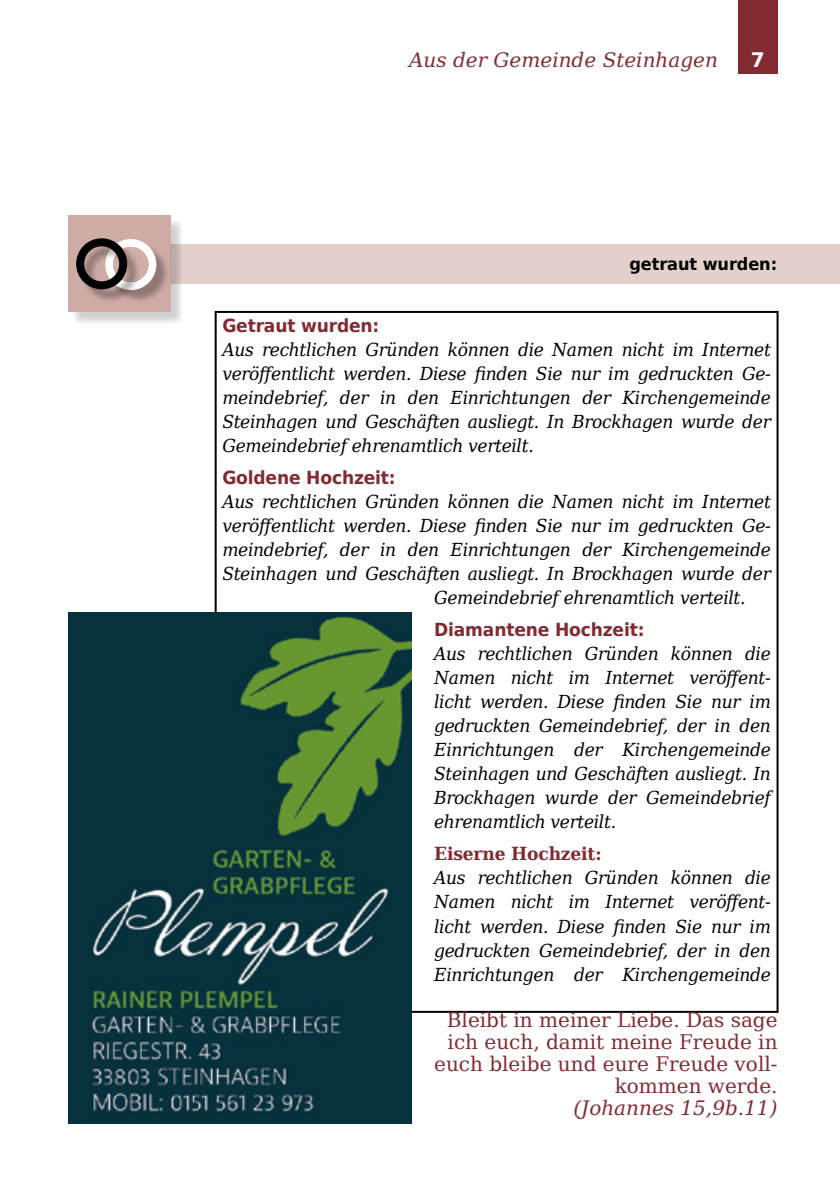
<style>
.page{position:relative;width:840px;height:1191px;background:#fff}
.page>*{position:absolute;margin:0;border:0;box-sizing:border-box;transform-origin:0 0}
.t1{font:20px/22px "DejaVu Serif";color:#812b31;text-align:right}
.t2{font:italic 20px "DejaVu Serif";color:#812b31}
.t3{font:700 20px "DejaVu Sans";color:#fff}
.t4{font:italic 18px/24px "DejaVu Serif";letter-spacing:-.02em;color:#000;text-align:justify;scale:.95 1}
.t5{font:700 18px "DejaVu Sans";letter-spacing:-.01em;color:#812b31;scale:.95 1}
.t6{font:700 18px "DejaVu Serif";letter-spacing:-.01em;color:#812b31;scale:.95 1}
.t7{font:700 17px "DejaVu Sans";letter-spacing:-.005em;color:#000;scale:.95 1}
</style>
<div class="page">
<div style="left:737px;top:0;width:40px;height:74px;background:#812b31"></div>
<div style="left:170px;top:244px;width:669px;height:39px;background:#e4d1cc"></div>
<div style="left:71px;top:219px;width:112px;height:107px;background:#000;opacity:.3"></div>
<div style="left:68px;top:215px;width:102px;height:97px;background:#cfaba6"></div>
<div style="left:108px;top:243px;width:62px;height:60px;background:#000;opacity:.3"></div>
<svg style="left:109px;top:243px;width:43px;height:43px"></svg>
<div style="left:105px;top:239px;width:51px;height:51px;border:8px solid #fff;border-radius:50%"></div>
<div style="left:113px;top:247px;width:35px;height:35px;background:#d1aea7;border-radius:50%"></div>
<div style="left:79px;top:242px;width:61px;height:60px;background:#000;opacity:.3"></div>
<div style="left:76px;top:238px;width:51px;height:51px;border:8px solid #000;border-radius:50%"></div>
<img style="left:68px;top:613px;width:343px;height:510px">
<p class="t2" style="left:409px;top:45px;width:310px">Aus der Gemeinde Steinhagen</p>
<p class="t3" style="left:750px;top:44px;width:15px">7</p>
<p class="t7" style="left:629px;top:250px;width:157px">getraut wurden:</p>
<p class="t5" style="left:222px;top:311px;width:167px">Getraut wurden:</p>
<p class="t4" style="left:222px;top:337px;width:578px">Aus rechtlichen Gründen können die Namen nicht im Internet veröffentlicht werden. Diese finden Sie nur im gedruckten Ge&shy;meindebrief, der in den Einrichtungen der Kirchengemeinde Steinhagen und Geschäften ausliegt. In Brockhagen wurde der Gemeindebrief ehrenamtlich verteilt.</p>
<p class="t5" style="left:222px;top:463px;width:184px">Goldene Hochzeit:</p>
<p class="t4" style="left:222px;top:489px;width:578px">Aus rechtlichen Gründen können die Namen nicht im Internet</p>
<p class="t4" style="left:222px;top:513px;width:578px">veröffentlicht werden. Diese finden Sie nur im gedruckten Ge-</p>
<p class="t4" style="left:222px;top:537px;width:578px">meindebrief, der in den Einrichtungen der Kirchengemeinde</p>
<p class="t4" style="left:222px;top:561px;width:578px">Steinhagen und Geschäften ausliegt. In Brockhagen wurde der</p>
<p class="t4" style="left:434px;top:585px;width:329px">Gemeindebrief ehrenamtlich verteilt.</p>
<p class="t5" style="left:434px;top:615px;width:223px">Diamantene Hochzeit:</p>
<p class="t4" style="left:434px;top:641px;width:356px">Aus rechtlichen Gründen können die Namen nicht im Internet veröffent&shy;licht werden. Diese finden Sie nur im gedruckten Gemeindebrief, der in den Einrichtungen der Kirchengemeinde Steinhagen und Geschäften ausliegt. In Brockhagen wurde der Gemeindebrief ehrenamtlich verteilt.</p>
<p class="t6" style="left:434px;top:840px;width:178px">Eiserne Hochzeit:</p>
<p class="t4" style="left:434px;top:865px;width:356px">Aus rechtlichen Gründen können die Namen nicht im Internet veröffent&shy;licht werden. Diese finden Sie nur im gedruckten Gemeindebrief, der in den Einrichtungen der Kirchengemeinde</p>
<p class="t1" style="left:434px;top:1008px;width:345px">Bleibt in meiner Liebe. Das sage ich euch, damit meine Freude in euch bleibe und eure Freude voll&shy;kommen werde.</p>
<p class="t2" style="left:573px;top:1093px;width:205px">(Johannes 15,9b.11)</p>
</div>
